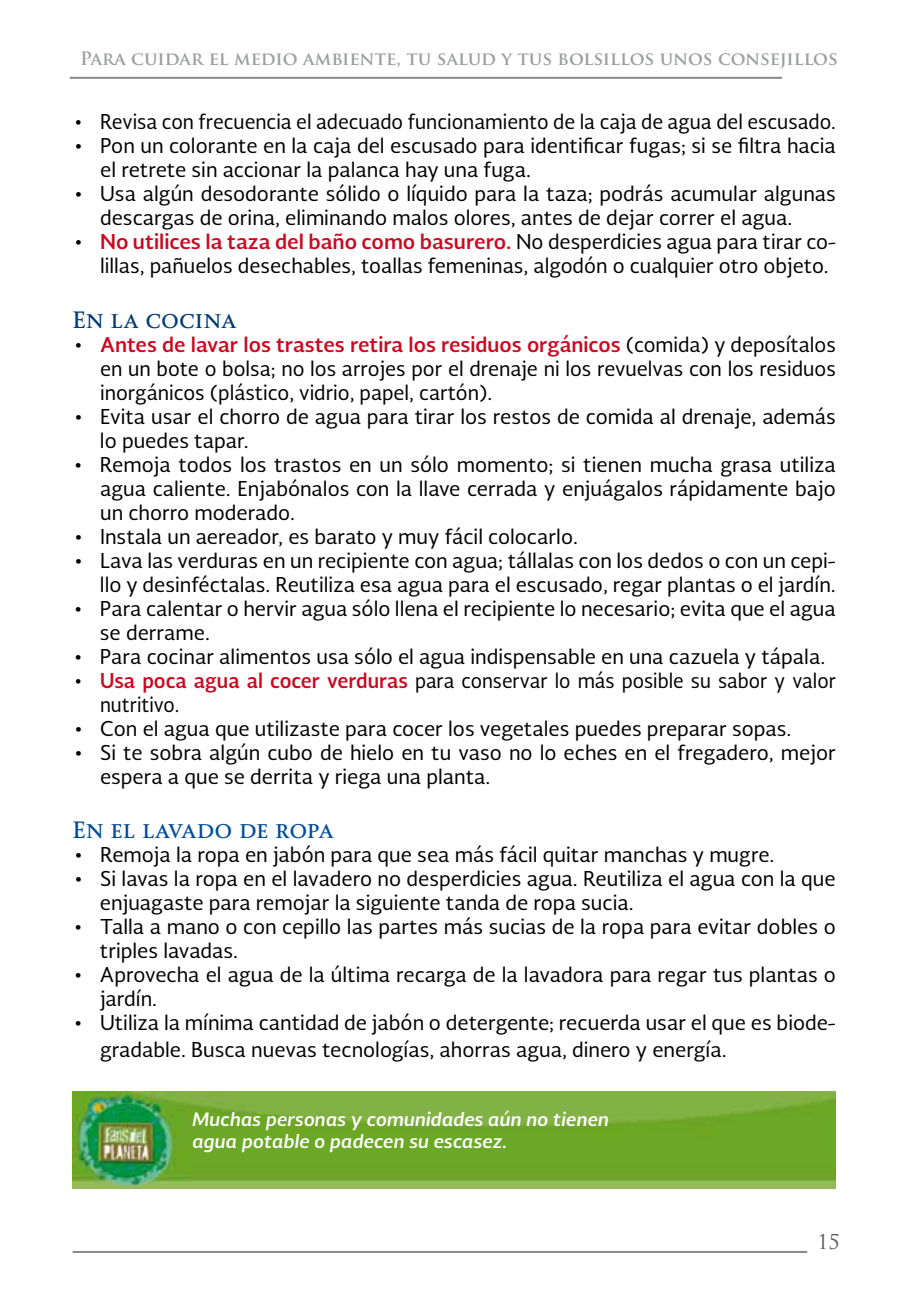
<style>
.page{position:relative;width:908px;height:1304px;background:#fff}
.page>*{position:absolute;margin:0;border:0;box-sizing:border-box;transform-origin:0 0}
.t1{font:700 22px "Soberana Titular";letter-spacing:-.025em;color:#004c99}
.t2{font:700 22px "Soberana Titular";color:#003c76}
.t3{font:20px/24px "Soberana Sans";color:#000}
.t4{font:20px/24px "Soberana Sans";color:#000;scale:.94 1}
.t5{font:20px "Soberana Sans";color:#000;scale:.96 1}
.t6{font:20px "Trajan Pro";color:#58585a}
.t7{font:italic 700 18px/21.6px "Soberana Sans";color:#fff}
.t8{font:700 18px "Trajan Pro";color:#9c9e9f}
.s1{font-weight:700;color:#cd071e}
</style>
<div class="page">
<hr style="left:73px;top:1251px;width:733px;height:2px;background:#87888a">
<hr style="left:70px;top:77px;width:711px;height:2px;background:#87888a">
<img style="left:72px;top:1091px;width:763px;height:98px">
<p class="t8" style="left:80px;top:47px;width:758px">Para cuidar el medio ambiente, tu salud y tus bolsillos unos consejillos</p>
<p class="t5" style="left:74px;top:108px;width:794px">• Revisa con frecuencia el adecuado funcionamiento de la caja de agua del escusado.</p>
<p class="t3" style="left:100px;top:133px;width:737px;text-indent:-26px">• Pon un colorante en la caja del escusado para identificar fugas; si se filtra hacia el retrete sin accionar la palanca hay una fuga.</p>
<p class="t3" style="left:100px;top:181px;width:737px;text-indent:-26px">• Usa algún desodorante sólido o líquido para la taza; podrás acumular algunas descargas de orina, eliminando malos olores, antes de dejar correr el agua.</p>
<p class="t3" style="left:100px;top:229px;width:737px;text-indent:-26px">• <span class="s1">No utilices la taza del baño como basurero.</span> No desperdicies agua para tirar co&shy;lillas, pañuelos desechables, toallas femeninas, algodón o cualquier otro objeto.</p>
<p class="t2" style="left:72px;top:306px;width:166px">En la cocina</p>
<p class="t3" style="left:100px;top:332px;width:737px;text-align:justify;text-indent:-26px">• <span class="s1">Antes de lavar los trastes retira los residuos orgánicos</span> (comida) y deposítalos en un bote o bolsa; no los arrojes por el drenaje ni los revuelvas con los residuos inorgánicos (plástico, vidrio, papel, cartón).</p>
<p class="t3" style="left:100px;top:404px;width:737px;text-indent:-26px">• Evita usar el chorro de agua para tirar los restos de comida al drenaje, además lo puedes tapar.</p>
<p class="t3" style="left:100px;top:452px;width:737px;text-align:justify;text-indent:-26px">• Remoja todos los trastos en un sólo momento; si tienen mucha grasa utiliza agua caliente. Enjabónalos con la llave cerrada y enjuágalos rápidamente bajo un chorro moderado.</p>
<p class="t3" style="left:74px;top:524px;width:505px">• Instala un aereador, es barato y muy fácil colocarlo.</p>
<p class="t3" style="left:74px;top:548px;width:763px;text-align:right">• Lava las verduras en un recipiente con agua; tállalas con los dedos o con un cepi&shy;llo y desinféctalas. Reutiliza esa agua para el escusado, regar plantas o el jardín.</p>
<p class="t3" style="left:100px;top:596px;width:737px;text-indent:-26px">• Para calentar o hervir agua sólo llena el recipiente lo necesario; evita que el agua se derrame.</p>
<p class="t3" style="left:74px;top:644px;width:752px">• Para cocinar alimentos usa sólo el agua indispensable en una cazuela y tápala.</p>
<p class="t4" style="left:100px;top:668px;width:784px;text-indent:-26px">• <span class="s1">Usa poca agua al cocer verduras</span> para conservar lo más posible su sabor y valor nutritivo.</p>
<p class="t3" style="left:74px;top:716px;width:718px">• Con el agua que utilizaste para cocer los vegetales puedes preparar sopas.</p>
<p class="t3" style="left:100px;top:740px;width:737px;text-indent:-26px">• Si te sobra algún cubo de hielo en tu vaso no lo eches en el fregadero, mejor espera a que se derrita y riega una planta.</p>
<p class="t1" style="left:72px;top:816px;width:263px">En el lavado de ropa</p>
<p class="t3" style="left:74px;top:842px;width:701px">• Remoja la ropa en jabón para que sea más fácil quitar manchas y mugre.</p>
<p class="t3" style="left:100px;top:866px;width:737px;text-indent:-26px">• Si lavas la ropa en el lavadero no desperdicies agua. Reutiliza el agua con la que enjuagaste para remojar la siguiente tanda de ropa sucia.</p>
<p class="t3" style="left:100px;top:914px;width:737px;text-indent:-26px">• Talla a mano o con cepillo las partes más sucias de la ropa para evitar dobles o triples lavadas.</p>
<p class="t3" style="left:100px;top:962px;width:737px;text-indent:-26px">• Aprovecha el agua de la última recarga de la lavadora para regar tus plantas o jardín.</p>
<p class="t3" style="left:100px;top:1009px;width:737px;line-height:26.4px;text-indent:-26px">• Utiliza la mínima cantidad de jabón o detergente; recuerda usar el que es biode&shy;gradable. Busca nuevas tecnologías, ahorras agua, dinero y energía.</p>
<p class="t7" style="left:192px;top:1108px;width:418px">Muchas personas y comunidades aún no tienen agua potable o padecen su escasez.</p>
<p class="t6" style="left:816px;top:1229px;width:24px">15</p>
</div>
